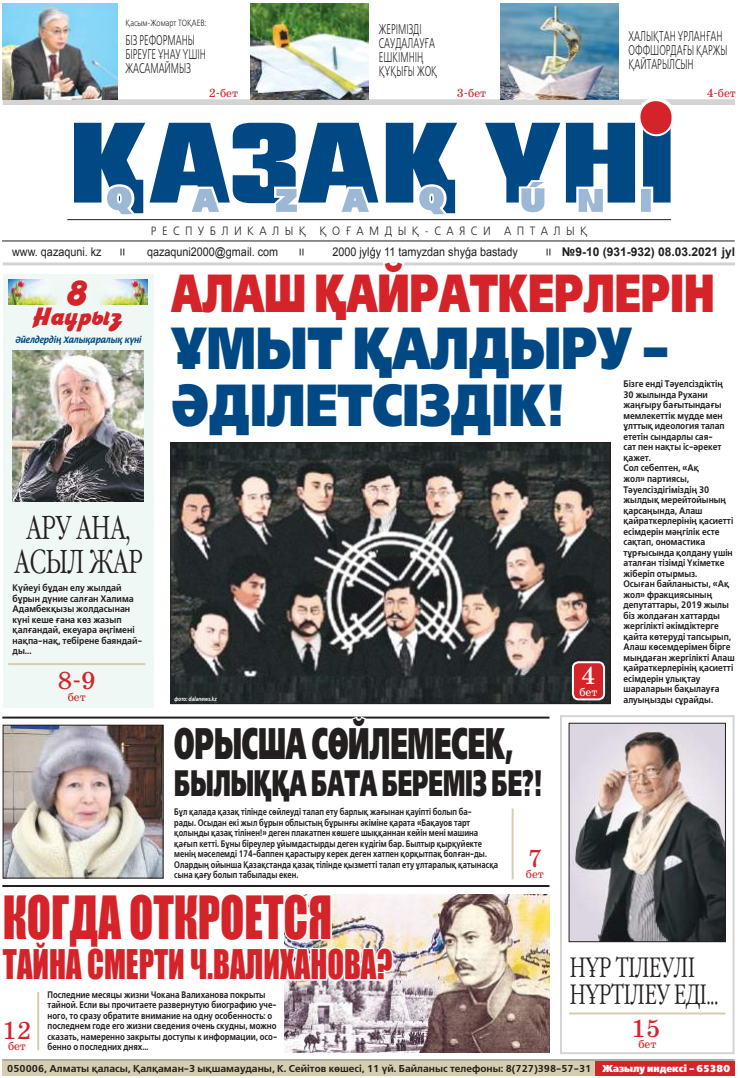
<style>
.page{position:relative;width:738px;height:1078px;background:#fff}
.page>*{position:absolute;margin:0;border:0;box-sizing:border-box;transform-origin:0 0}
.t1{font:900 59.1px "DS Free Set";letter-spacing:-.005em;color:#004984;scale:.78 1}
.t2{font:54.6px "Impact";color:#d42429;scale:.81 1}
.t3{font:900 53.4px "DS Free Set";letter-spacing:-.005em;color:#d42429;scale:.7 1}
.t4{font:900 44.1px "DS Free Set";letter-spacing:-.005em;color:#241f1f;scale:.56 1}
.t5{font:37.5px "Impact";color:#d42429;scale:.81 1}
.t6{font:900 36.7px "DS Free Set";letter-spacing:-.005em;color:#241f1f;scale:.56 1}
.t7{font:36.7px "FK Varga";color:#d42429;scale:.9 1}
.t8{font:300 33px/34px "DS Garamond";letter-spacing:-.005em;color:#241f1f;text-align:center;scale:.7 1}
.t9{font:300 condensed 27.9px/27px "DS Garamond";color:#241f1f;scale:.7 1}
.t10{font:25.9px "FK Varga";letter-spacing:-.005em;color:#d42429}
.t11{font:25px "DS School";color:#d42429}
.t12{font:25px "DS School";color:#fff}
.t13{font:14px/14px "DS Free Set";color:#241f1f;scale:.63 1}
.t14{font:12px "Arial";color:#241f1f;scale:.9 1}
.t15{font:12px "DS Free Set";letter-spacing:.5em;color:#241f1f;scale:.9 1}
.t16{font:12px "DS School";color:#d42429}
.t17{font:700 12px "Arial";color:#241f1f}
.t18{font:12px "DS School";color:#fff}
.t19{font:700 10px "DS Free Set";color:#241f1f}
.t20{font:700 9.8px "DS Flora";color:#004984;scale:.9 1}
.t21{font:700 9.5px/10.5px "DS Free Set";color:#241f1f;scale:.88 1}
.t22{font:700 9.5px/10.5px "DS Free Set";color:#241f1f;scale:.79 1}
.t23{font:700 9.5px/10.5px "DS Free Set";color:#241f1f;scale:.83 1}
.t24{font:700 9.5px/10.5px "DS Free Set";color:#241f1f;scale:.9 1}
.t25{font:9px "DS Free Set";letter-spacing:-.005em;color:#241f1f;scale:.8 1}
.t26{font:italic 700 6px "DS Free Set";color:#fff;scale:.79 1}
.s1{font-weight:900;color:#fff}
</style>
<div class="page">
<hr style="left:2px;top:716px;width:547px;height:2px;background:#241f1f">
<hr style="left:2px;top:884px;width:547px;height:2px;background:#241f1f">
<div style="left:2px;top:1060px;width:593px;height:14px;background:#d5ceae"></div>
<div style="left:595px;top:1060px;width:139px;height:14px;background:#d42429"></div>
<hr style="left:2px;top:1058px;width:732px;height:2px;background:#aaaaac">
<hr style="left:511px;top:808px;width:2px;height:71px;background:#d5ceae">
<hr style="left:37px;top:991px;width:2px;height:58px;background:#d5ceae">
<hr style="left:3px;top:262px;width:731px;height:3px;background:#d5d4d5">
<svg style="left:121px;top:248px;width:3px;height:7px"></svg>
<hr style="left:2px;top:241px;width:732px;height:1px;background:#241f1f">
<div style="left:559px;top:715px;width:175px;height:338px;border:2px solid #d5d4d5"></div>
<hr style="left:568px;top:1012px;width:156px;height:2px;background:#d5ceae">
<div style="left:3px;top:274px;width:150px;height:433px;background:#f0f8f5"></div>
<hr style="left:8px;top:663px;width:137px;height:2px;background:#d5ceae">
<svg style="left:3px;top:98px;width:731px;height:123px"></svg>
<img style="left:3px;top:3px;width:115px;height:96px">
<img style="left:250px;top:3px;width:118px;height:96px">
<img style="left:500px;top:3px;width:117px;height:96px">
<img style="left:5px;top:726px;width:156px;height:145px">
<div style="left:3px;top:724px;width:160px;height:154px;border:1px solid #241f1f"></div>
<img style="left:172px;top:444px;width:435px;height:257px">
<div style="left:170px;top:442px;width:439px;height:261px;border:1px solid #241f1f"></div>
<div style="left:572px;top:662px;width:31px;height:37px;background:#d42429;border-radius:6px"></div>
<div style="left:571px;top:661px;width:33px;height:39px;border:2px solid #fff;border-radius:6px"></div>
<img style="left:13px;top:351px;width:131px;height:150px">
<img style="left:284px;top:894px;width:265px;height:158px">
<img style="left:570px;top:725px;width:153px;height:214px">
<div style="left:568px;top:723px;width:157px;height:218px;border:1px solid #241f1f"></div>
<svg style="left:172px;top:716px;width:371px;height:3px"></svg>
<svg style="left:164px;top:248px;width:508px;height:18px"></svg>
<img style="left:9px;top:279px;width:22px;height:25px">
<img style="left:124px;top:279px;width:23px;height:25px">
<svg style="left:31px;top:279px;width:93px;height:53px"></svg>
<svg style="left:2px;top:871px;width:393px;height:118px"></svg>
<p class="t25" style="left:125px;top:18px;width:103px">Қасым-Жомарт ТОҚАЕВ:</p>
<h3 class="t13" style="left:125px;top:34px;width:129px">БІЗ РЕФОРМАНЫ<br>БІРЕУГЕ ҰНАУ ҮШІН<br>ЖАСАМАЙМЫЗ</h3>
<h3 class="t13" style="left:378px;top:22px;width:94px">ЖЕРІМІЗДІ<br>САУДАЛАУҒА<br>ЕШКІМНІҢ<br>ҚҰҚЫҒЫ ЖОҚ</h3>
<h3 class="t13" style="left:628px;top:29px;width:159px">ХАЛЫҚТАН ҰРЛАНҒАН<br>ОФФШОРДАҒЫ ҚАРЖЫ<br>ҚАЙТАРЫЛСЫН</h3>
<p class="t16" style="left:209px;top:86px;width:31px">2-бет</p>
<p class="t16" style="left:456px;top:86px;width:31px">3-бет</p>
<p class="t16" style="left:706px;top:86px;width:31px">4-бет</p>
<p class="t15" style="left:151px;top:224px;width:486px">РЕСПУБЛИКАЛЫҚ ҚОҒАМДЫҚ-САЯСИ АПТАЛЫҚ</p>
<p class="t14" style="left:12px;top:243px;width:101px">www. qazaquni. kz</p>
<p class="t14" style="left:147px;top:243px;width:147px">qazaquni2000@gmail. com</p>
<p class="t14" style="left:332px;top:243px;width:207px">2000 jylǵy 11 tamyzdan shyǵa bastady</p>
<p class="t17" style="left:561px;top:243px;width:174px">№9-10 (931-932) 08.03.2021 jyl</p>
<h3 class="t7" style="left:67px;top:271px;width:25px">8</h3>
<h3 class="t10" style="left:33px;top:301px;width:91px">Наурыз</h3>
<p class="t20" style="left:15px;top:334px;width:143px">Әйелдердің Халықаралық күні</p>
<h3 class="t8" style="left:14px;top:512px;width:184px">АРУ АНА,<br>АСЫЛ ЖАР</h3>
<p class="t24" style="left:13px;top:582px;width:145px">Күйеуі бұдан елу жылдай бұрын дүние салған Халима<br>Адамбекқызы жолдасынан күні кеше ғана көз жазып қалғандай, екеуара әңгімені нақпа-нақ, тебірене баяндай&shy;ды...</p>
<h3 class="t11" style="left:58px;top:667px;width:39px">8-9</h3>
<p class="t16" style="left:68px;top:690px;width:19px">бет</p>
<h3 class="t3" style="left:171px;top:259px;width:777px">АЛАШ ҚАЙРАТКЕРЛЕРІН</h3>
<h1 class="t1" style="left:171px;top:310px;width:639px">ҰМЫТ ҚАЛДЫРУ –</h1>
<h1 class="t1" style="left:171px;top:368px;width:506px">ӘДІЛЕТСІЗДІК!</h1>
<p class="t26" style="left:174px;top:694px;width:55px">фото: dalanews.kz</p>
<h3 class="t4" style="left:174px;top:715px;width:605px">ОРЫСША СӨЙЛЕМЕСЕК,</h3>
<h3 class="t6" style="left:174px;top:759px;width:659px">БЫЛЫҚҚА БАТА БЕРЕМІЗ БЕ?!</h3>
<p class="t22" style="left:174px;top:806px;width:411px">Бұл қалада қазақ тілінде сөйлеуді талап ету барлық жағынан қауіпті болып ба-<br>рады. Осыдан екі жыл бұрын облыстың бұрынғы әкіміне қарата «Бақауов тарт қолыңды қазақ тілінен!» деген плакатпен көшеге шыққаннан кейін мені машина қағып кетті. Бұны біреулер ұйымдастырды деген күдігім бар. Былтыр қырқүйекте менің мәселемді 174-баппен қарастыру керек деген хатпен қорқытпақ болған-ды.<br>Олардың ойынша Қазақстанда қазақ тілінде қызметті талап ету ұлтаралық қатынасқа сына қағу болып табылады екен.</p>
<h3 class="t11" style="left:527px;top:845px;width:16px">7</h3>
<p class="t16" style="left:525px;top:867px;width:19px">бет</p>
<h3 class="t12" style="left:580px;top:662px;width:16px">4</h3>
<p class="t18" style="left:579px;top:685px;width:19px">бет</p>
<p class="t21" style="left:623px;top:379px;width:128px">Бізге енді Тәуелсіздіктің<br>30 жылында Рухани жаңғыру бағытындағы мемлекеттік мүдде мен ұлттық идеология талап ететін сындарлы сая-<br>сат пен нақты іс-әрекет қажет.<br>Сол себептен, «Ақ<br>жол» партиясы,<br>Тәуелсіздігіміздің 30 жылдық мерейтойының қарсаңында, Алаш қайраткерлерінің қасиетті есімдерін мәңгілік есте сақтап, ономастика тұрғысында қолдану үшін аталған тізімді Үкіметке жіберіп отырмыз.<br>Осыған байланысты, «Ақ жол» фракциясының депутаттары, 2019 жылы біз жолдаған хаттарды жергілікті әкімдіктерге қайта көтеруді тапсырып,<br>Алаш көсемдерімен бірге мыңдаған жергілікті Алаш қайраткерлерінің қасиетті есімдерін ұлықтау шараларын бақылауға алуыңызды сұрайды.</p>
<h2 class="t2" style="left:3px;top:875px;width:408px">КОГДА ОТКРОЕТСЯ</h2>
<h3 class="t5" style="left:3px;top:935px;width:482px">ТАЙНА СМЕРТИ Ч.ВАЛИХАНОВА?</h3>
<h3 class="t9" style="left:569px;top:954px;width:213px">НҰР ТІЛЕУЛІ<br>НҰРТІЛЕУ ЕДІ...</h3>
<p class="t23" style="left:48px;top:989px;width:278px">Последние месяцы жизни Чокана Валиханова покрыты тайной. Если вы прочитаете развернутую биографию уче&shy;ного, то сразу обратите внимание на одну особенность: о последнем годе его жизни сведения очень скудны, можно сказать, намеренно закрыты доступы к информации, осо&shy;бенно о последних днях...</p>
<h3 class="t11" style="left:2px;top:1017px;width:30px">12</h3>
<h3 class="t11" style="left:631px;top:1015px;width:30px">15</h3>
<p class="t16" style="left:8px;top:1039px;width:20px">бет</p>
<p class="t16" style="left:638px;top:1037px;width:19px">бет</p>
<p class="t19" style="left:7px;top:1061px;width:723px">050006, Алматы қаласы, Қалқаман-3 ықшамауданы, К. Сейітов көшесі, 11 үй. Байланыс телефоны: 8(727)398-57-31 <span class="s1">Жазылу индексі – 65380</span></p>
</div>
